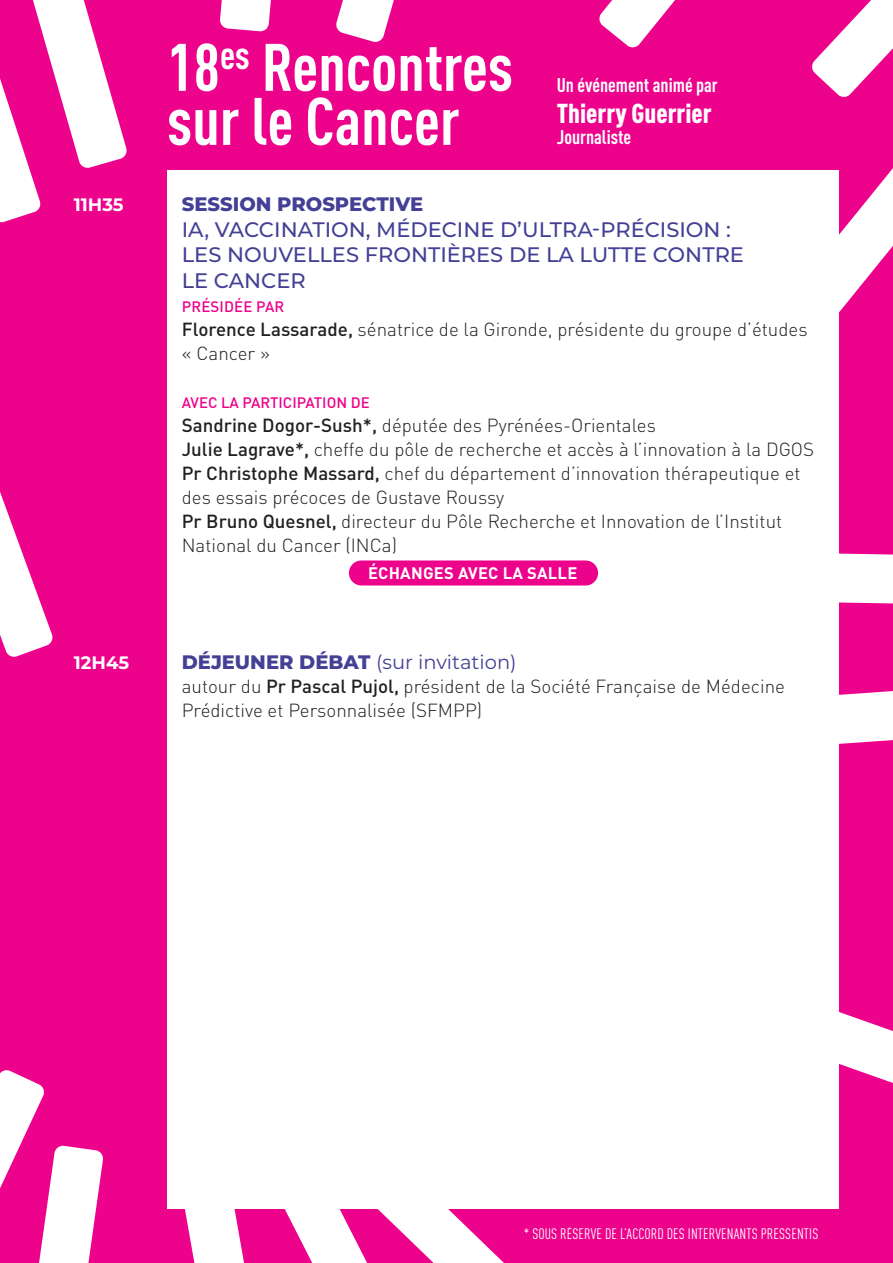
<style>
.page{position:relative;width:893px;height:1263px;background:#ed028c}
.page>*{position:absolute;margin:0;border:0;box-sizing:border-box;transform-origin:0 0}
.t1{font:700 condensed 66px "DIN Pro";color:#fff}
.t2{font:900 condensed 27px "DIN Pro";color:#fff}
.t3{font:500 21px/25.5px "Montserrat";color:#444095}
.t4{font:700 condensed 19.5px "DIN Pro";color:#fff}
.t5{font:19.5px "Montserrat";color:#444095}
.t6{font:800 19.5px "Montserrat";color:#444095}
.t7{font:300 18.75px/24px "DIN Pro";color:#231f20}
.t8{font:700 18px "Montserrat";color:#fff}
.t9{font:700 16.5px "DIN Pro";letter-spacing:.015em;color:#fff}
.t10{font:condensed 15px "DIN Pro";letter-spacing:.01em;color:#fff}
.t11{font:500 15px "DIN Pro";color:#ed028c}
.s1{font-weight:500}
.s2{font-weight:800}
</style>
<div class="page">
<svg style="left:336px;top:0;width:58px;height:42px"></svg>
<svg style="left:599px;top:0;width:76px;height:48px"></svg>
<svg style="left:220px;top:0;width:51px;height:32px;background:#fce0f1"></svg>
<svg style="left:0;top:0;width:127px;height:223px"></svg>
<svg style="left:839px;top:691px;width:54px;height:53px;background:#fdecf6"></svg>
<svg style="left:839px;top:1012px;width:54px;height:71px"></svg>
<svg style="left:185px;top:1209px;width:319px;height:54px"></svg>
<svg style="left:0;top:1070px;width:103px;height:193px"></svg>
<svg style="left:0;top:492px;width:53px;height:165px"></svg>
<svg style="left:812px;top:0;width:81px;height:97px"></svg>
<svg style="left:839px;top:168px;width:54px;height:145px;fill:#fff"></svg>
<div style="left:167px;top:170px;width:672px;height:1039px;background:#fff"></div>
<div style="left:349px;top:560px;width:249px;height:25px;background:#ed028c;border-radius:13px"></div>
<div style="left:839px;top:553px;width:54px;height:51px;background:#fff"></div>
<p class="t1" style="left:167px;top:18px;width:347px">18<sup>es</sup> Rencontres</p>
<p class="t1" style="left:167px;top:72px;width:294px">sur le Cancer</p>
<p class="t4" style="left:557px;top:70px;width:163px">Un événement animé par</p>
<p class="t2" style="left:557px;top:93px;width:157px">Thierry Guerrier</p>
<p class="t4" style="left:557px;top:123px;width:76px">Journaliste</p>
<p class="t8" style="left:74px;top:192px;width:51px">11H35</p>
<p class="t6" style="left:182px;top:190px;width:243px">SESSION PROSPECTIVE</p>
<p class="t3" style="left:182px;top:216px;width:564px">IA, VACCINATION, MÉDECINE D’ULTRA-PRÉCISION :<br>LES NOUVELLES FRONTIÈRES DE LA LUTTE CONTRE<br>LE CANCER</p>
<p class="t11" style="left:182px;top:294px;width:104px">PRÉSIDÉE PAR</p>
<p class="t7" style="left:182px;top:315px;width:627px"><span class="s1">Florence Lassarade,</span> sénatrice de la Gironde, présidente du groupe d’études « Cancer »</p>
<p class="t11" style="left:182px;top:390px;width:189px">AVEC LA PARTICIPATION DE</p>
<p class="t7" style="left:182px;top:411px;width:476px"><span class="s1">Sandrine Dogor-Sush*,</span> députée des Pyrénées-Orientales</p>
<p class="t7" style="left:182px;top:435px;width:634px"><span class="s1">Julie Lagrave*,</span> cheffe du pôle de recherche et accès à l’innovation à la DGOS</p>
<p class="t7" style="left:182px;top:459px;width:620px"><span class="s1">Pr Christophe Massard,</span> chef du département d’innovation thérapeutique et des essais précoces de Gustave Roussy</p>
<p class="t7" style="left:182px;top:507px;width:602px"><span class="s1">Pr Bruno Quesnel,</span> directeur du Pôle Recherche et Innovation de l’Institut</p>
<p class="t7" style="left:182px;top:531px;width:217px">National du Cancer (INCa)</p>
<p class="t9" style="left:368px;top:560px;width:211px">ÉCHANGES AVEC LA SALLE</p>
<p class="t8" style="left:74px;top:649px;width:57px">12H45</p>
<p class="t5" style="left:182px;top:648px;width:336px"><span class="s2">DÉJEUNER DÉBAT</span> (sur invitation)</p>
<p class="t7" style="left:182px;top:672px;width:605px">autour du <span class="s1">Pr Pascal Pujol,</span> président de la Société Française de Médecine</p>
<p class="t7" style="left:182px;top:696px;width:302px">Prédictive et Personnalisée (SFMPP)</p>
<p class="t10" style="left:524px;top:1223px;width:296px">* SOUS RÉSERVE DE L’ACCORD DES INTERVENANTS PRESSENTIS</p>
</div>
